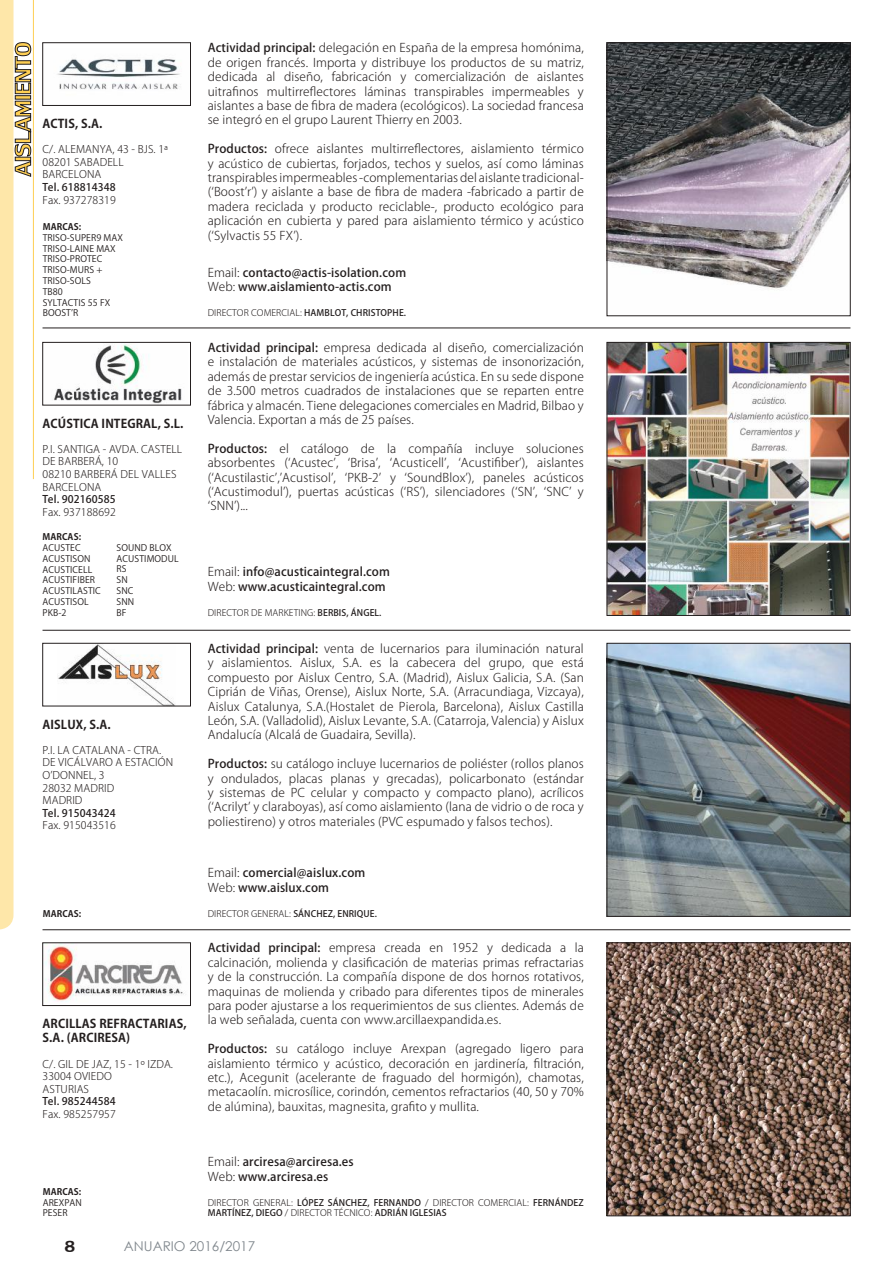
<style>
.page{position:relative;width:893px;height:1263px;background:#fff}
.page>*{position:absolute;margin:0;border:0;box-sizing:border-box;transform-origin:0 0}
.t1{font:24px "Lily UPC";color:#241f1f}
.t2{font:13.5px "Century Gothic";color:#80878d}
.t3{font:300 12px/14.4px "Koz Go Pro";letter-spacing:.01em;color:#241f1f;text-align:justify}
.t4{font:500 12px/14.4px "Koz Go Pro";letter-spacing:.01em;color:#241f1f}
.t5{font:700 12px/14.4px "Koz Go Pro";letter-spacing:.01em;color:#241f1f}
.t6{font:300 10.5px/12.6px "Koz Go Pro";letter-spacing:.01em;color:#241f1f}
.t7{font:500 10.5px "Koz Go Pro";letter-spacing:.01em;color:#241f1f}
.t8{font:9px/10.8px "Koz Go Pro";letter-spacing:.01em;color:#241f1f}
.t9{font:500 9px/10.5px "Koz Go Pro";letter-spacing:.01em;color:#241f1f}
.t10{font:300 9px "Koz Go Pro";letter-spacing:.01em;color:#241f1f}
.t11{font:700 9px "Koz Go Pro";letter-spacing:.01em;color:#241f1f}
.s1{font-weight:500}
.s2{font-weight:300}
</style>
<div class="page">
<hr style="left:43px;top:328px;width:807px;height:1px;background:#241f1f">
<hr style="left:43px;top:630px;width:807px;height:1px;background:#241f1f">
<hr style="left:43px;top:929px;width:807px;height:1px;background:#241f1f">
<img style="left:609px;top:45px;width:239px;height:245px">
<div style="left:607px;top:43px;width:243px;height:273px;border:1px solid #241f1f"></div>
<img style="left:57px;top:59px;width:123px;height:31px">
<div style="left:43px;top:43px;width:148px;height:63px;border:1px solid #241f1f"></div>
<img style="left:609px;top:645px;width:239px;height:269px">
<div style="left:607px;top:643px;width:243px;height:273px;border:1px solid #241f1f"></div>
<img style="left:58px;top:645px;width:115px;height:59px">
<div style="left:43px;top:643px;width:148px;height:63px;border:1px solid #241f1f"></div>
<img style="left:609px;top:944px;width:239px;height:270px">
<div style="left:607px;top:942px;width:243px;height:274px;border:1px solid #241f1f"></div>
<img style="left:45px;top:944px;width:139px;height:58px">
<div style="left:43px;top:942px;width:148px;height:64px;border:1px solid #241f1f"></div>
<img style="left:609px;top:344px;width:239px;height:270px">
<div style="left:607px;top:342px;width:243px;height:274px;border:1px solid #241f1f"></div>
<img style="left:54px;top:344px;width:128px;height:59px">
<div style="left:43px;top:342px;width:148px;height:63px;border:1px solid #241f1f"></div>
<svg style="left:0;top:0;width:31px;height:929px"></svg>
<hr style="left:33px;top:0;width:1px;height:479px;background:#fecf53">
<p class="t5" style="left:43px;top:117px;width:62px">ACTIS, S.A.</p>
<p class="t6" style="left:43px;top:143px;width:127px">C/. ALEMANYA, 43 - BJS. 1ª<br>08201 SABADELL<br>BARCELONA</p>
<p class="t7" style="left:43px;top:180px;width:75px">Tel. 618814348</p>
<p class="t6" style="left:43px;top:193px;width:75px">Fax. 937278319</p>
<p class="t11" style="left:43px;top:221px;width:40px">MARCAS:</p>
<p class="t8" style="left:43px;top:232px;width:82px">TRISO-SUPER9 MAX<br>TRISO-LAINE MAX<br>TRISO-PROTEC<br>TRISO-MURS +<br>TRISO-SOLS<br>TB80<br>SYLTACTIS 55 FX<br>BOOST’R</p>
<p class="t5" style="left:43px;top:417px;width:142px">ACÚSTICA INTEGRAL, S.L.</p>
<p class="t6" style="left:43px;top:443px;width:141px">P.I. SANTIGA - AVDA. CASTELL<br>DE BARBERÁ, 10<br>08210 BARBERÁ DEL VALLES<br>BARCELONA</p>
<p class="t7" style="left:43px;top:493px;width:75px">Tel. 902160585</p>
<p class="t6" style="left:43px;top:506px;width:75px">Fax. 937188692</p>
<p class="t11" style="left:43px;top:531px;width:40px">MARCAS:</p>
<p class="t8" style="left:43px;top:542px;width:60px">ACUSTEC<br>ACUSTISON<br>ACUSTICELL<br>ACUSTIFIBER<br>ACUSTILASTIC<br>ACUSTISOL<br>PKB-2</p>
<p class="t8" style="left:117px;top:542px;width:64px">SOUND BLOX<br>ACUSTIMODUL<br>RS<br>SN<br>SNC<br>SNN<br>BF</p>
<p class="t5" style="left:43px;top:718px;width:70px">AISLUX, S.A.</p>
<p class="t6" style="left:43px;top:744px;width:132px">P.I. LA CATALANA - CTRA.<br>DE VICÁLVARO A ESTACIÓN<br>O’DONNEL, 3<br>28032 MADRID<br>MADRID</p>
<p class="t7" style="left:43px;top:806px;width:75px">Tel. 915043424</p>
<p class="t6" style="left:43px;top:819px;width:75px">Fax. 915043516</p>
<p class="t3" style="left:208px;top:41px;width:378px"><span class="s1">Actividad principal:</span> delegación en España de la empresa homónima, de origen francés. Importa y distribuye los productos de su matriz, dedicada al diseño, fabricación y comercialización de aislantes uitrafinos multirreflectores láminas transpirables impermeables y aislantes a base de fibra de madera (ecológicos). La sociedad francesa se integró en el grupo Laurent Thierry en 2003.</p>
<p class="t3" style="left:208px;top:142px;width:378px"><span class="s1">Productos:</span> ofrece aislantes multirreflectores, aislamiento térmico y acústico de cubiertas, forjados, techos y suelos, así como láminas transpirables impermeables -complementarias del aislante tradicional-(‘Boost’r’) y aislante a base de fibra de madera -fabricado a partir de madera reciclada y producto reciclable-, producto ecológico para aplicación en cubierta y pared para aislamiento térmico y acústico (‘Sylvactis 55 FX’).</p>
<p class="t4" style="left:208px;top:266px;width:200px"><span class="s2">Email:</span> contacto@actis-isolation.com<br><span class="s2">Web:</span> www.aislamiento-actis.com</p>
<p class="t9" style="left:208px;top:308px;width:200px"><span class="s2">DIRECTOR COMERCIAL:</span> HAMBLOT, CHRISTOPHE.</p>
<p class="t3" style="left:208px;top:340px;width:378px"><span class="s1">Actividad principal:</span> empresa dedicada al diseño, comercialización e instalación de materiales acústicos, y sistemas de insonorización, además de prestar servicios de ingeniería acústica. En su sede dispone de 3.500 metros cuadrados de instalaciones que se reparten entre fábrica y almacén. Tiene delegaciones comerciales en Madrid, Bilbao y Valencia. Exportan a más de 25 países.</p>
<p class="t3" style="left:208px;top:441px;width:378px"><span class="s1">Productos:</span> el catálogo de la compañía incluye soluciones absorbentes (‘Acustec’, ‘Brisa’, ‘Acusticell’, ‘Acustifiber’), aislantes (‘Acustilastic’,’Acustisol’, ‘PKB-2’ y ‘SoundBlox’), paneles acústicos (‘Acustimodul’), puertas acústicas (‘RS’), silenciadores (‘SN’, ‘SNC’ y ‘SNN’)...</p>
<p class="t4" style="left:208px;top:565px;width:184px"><span class="s2">Email:</span> info@acusticaintegral.com<br><span class="s2">Web:</span> www.acusticaintegral.com</p>
<p class="t10" style="left:208px;top:606px;width:175px">DIRECTOR DE MARKETING: <span class="s1">BERBIS, ÁNGEL.</span></p>
<p class="t3" style="left:208px;top:641px;width:378px"><span class="s1">Actividad principal:</span> venta de lucernarios para iluminación natural y aislamientos. Aislux, S.A. es la cabecera del grupo, que está compuesto por Aislux Centro, S.A. (Madrid), Aislux Galicia, S.A. (San Ciprián de Viñas, Orense), Aislux Norte, S.A. (Arracundiaga, Vizcaya), Aislux Catalunya, S.A.(Hostalet de Pierola, Barcelona), Aislux Castilla León, S.A. (Valladolid), Aislux Levante, S.A. (Catarroja, Valencia) y Aislux Andalucía (Alcalá de Guadaira, Sevilla).</p>
<p class="t3" style="left:208px;top:757px;width:378px"><span class="s1">Productos:</span> su catálogo incluye lucernarios de poliéster (rollos planos y ondulados, placas planas y grecadas), policarbonato (estándar y sistemas de PC celular y compacto y compacto plano), acrílicos (‘Acrilyt’ y claraboyas), así como aislamiento (lana de vidrio o de roca y poliestireno) y otros materiales (PVC espumado y falsos techos).</p>
<p class="t4" style="left:208px;top:866px;width:159px"><span class="s2">Email:</span> comercial@aislux.com<br><span class="s2">Web:</span> www.aislux.com</p>
<p class="t11" style="left:43px;top:908px;width:40px">MARCAS:</p>
<p class="t10" style="left:208px;top:907px;width:171px">DIRECTOR GENERAL: <span class="s1">SÁNCHEZ, ENRIQUE.</span></p>
<p class="t3" style="left:208px;top:941px;width:378px"><span class="s1">Actividad principal:</span> empresa creada en 1952 y dedicada a la calcinación, molienda y clasificación de materias primas refractarias y de la construcción. La compañía dispone de dos hornos rotativos, maquinas de molienda y cribado para diferentes tipos de minerales para poder ajustarse a los requerimientos de sus clientes. Además de la web señalada, cuenta con www.arcillaexpandida.es.</p>
<p class="t3" style="left:208px;top:1042px;width:378px"><span class="s1">Productos:</span> su catálogo incluye Arexpan (agregado ligero para aislamiento térmico y acústico, decoración en jardinería, filtración, etc.), Acegunit (acelerante de fraguado del hormigón), chamotas, metacaolín. microsílice, corindón, cementos refractarios (40, 50 y 70% de alúmina), bauxitas, magnesita, grafito y mullita.</p>
<p class="t5" style="left:43px;top:1017px;width:146px">ARCILLAS REFRACTARIAS,<br>S.A. (ARCIRESA)</p>
<p class="t6" style="left:43px;top:1057px;width:132px">C/. GIL DE JAZ, 15 - 1º IZDA.<br>33004 OVIEDO<br>ASTURIAS</p>
<p class="t7" style="left:43px;top:1095px;width:75px">Tel. 985244584</p>
<p class="t6" style="left:43px;top:1108px;width:75px">Fax. 985257957</p>
<p class="t11" style="left:43px;top:1186px;width:40px">MARCAS:</p>
<p class="t8" style="left:43px;top:1197px;width:41px">AREXPAN<br>PESER</p>
<p class="t4" style="left:208px;top:1155px;width:147px"><span class="s2">Email:</span> arciresa@arciresa.es<br><span class="s2">Web:</span> www.arciresa.es</p>
<p class="t9" style="left:208px;top:1197px;width:378px"><span class="s2">DIRECTOR GENERAL:</span> LÓPEZ SÁNCHEZ, FERNANDO <span class="s2">/ DIRECTOR COMERCIAL:</span> FERNÁNDEZ<br>MARTÍNEZ, DIEGO <span class="s2">/ DIRECTOR TÉCNICO:</span> ADRIÁN IGLESIAS</p>
<h1 class="t1" style="left:64px;top:1232px;width:12px">8</h1>
<p class="t2" style="left:124px;top:1236px;width:133px">ANUARIO 2016/2017</p>
</div>
